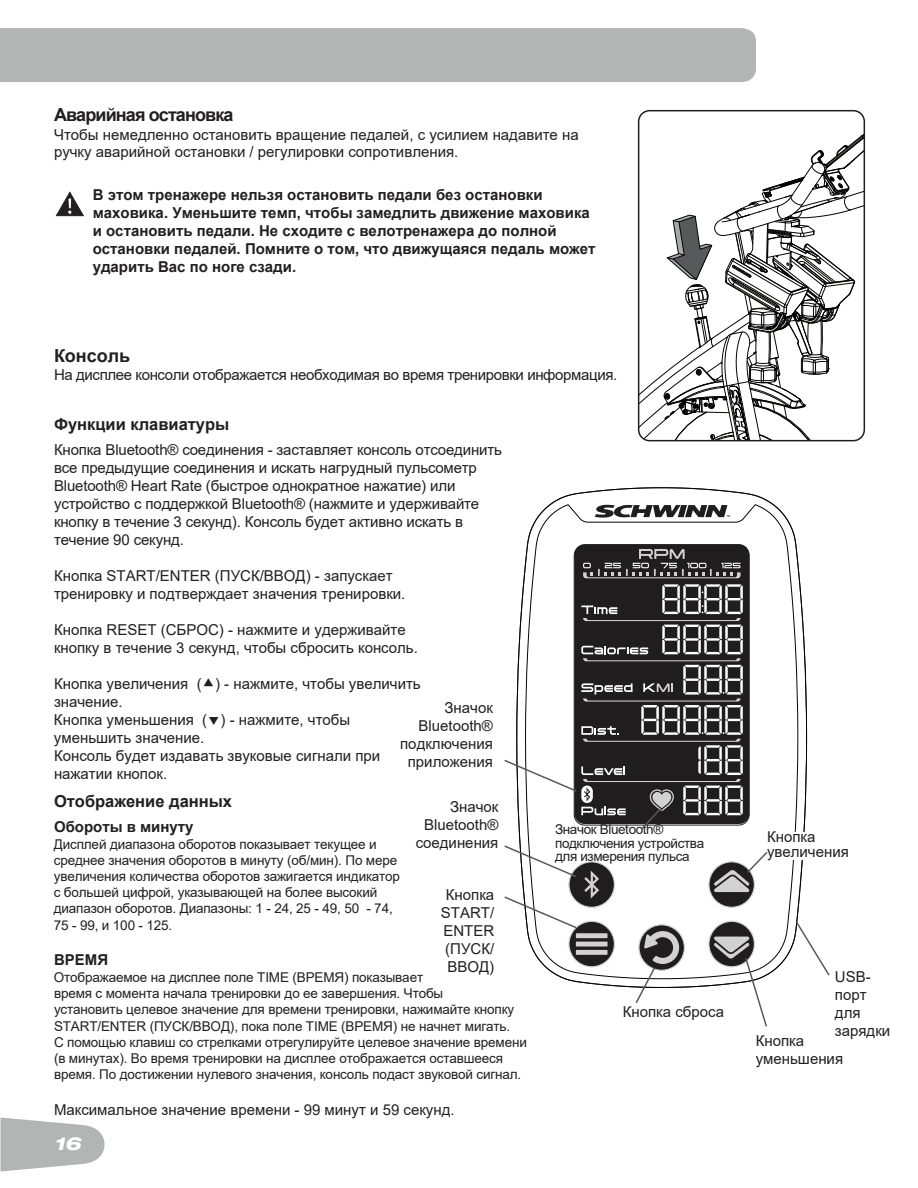
<style>
.page{position:relative;width:918px;height:1188px;background:#fff}
.page>*{position:absolute;margin:0;border:0;box-sizing:border-box;transform-origin:0 0}
.t1{font:700 18px "Arial";letter-spacing:-.05em;color:#231f20}
.t2{font:700 18px "Arial";color:#231f20}
.t3{font:italic 800 expanded 18px "Helvetica Neue";color:#fff}
.t4{font:700 16.5px "Arial";color:#231f20}
.t5{font:15px/18px "Arial";color:#231f20}
.t6{font:700 15px/18px "Arial";color:#231f20}
.t7{font:15px "Arial";letter-spacing:-.025em;color:#231f20}
.t8{font:700 15px "Arial";color:#231f20}
.t9{font:13.5px/16.2px "Arial";letter-spacing:-.01em;color:#231f20}
.t10{font:13.5px/13.5px "Arial";letter-spacing:-.03em;color:#231f20}
.t11{font:4.05px "Arial";color:#040503}
</style>
<div class="page">
<div style="left:0;top:28px;width:756px;height:54px;background:#b3b4b4"></div>
<svg style="left:0;top:1118px;width:105px;height:54px"></svg>
<svg style="left:518px;top:487px;width:143px;height:501px"></svg>
<svg style="left:661px;top:487px;width:146px;height:501px"></svg>
<svg style="left:525px;top:504px;width:273px;height:475px"></svg>
<div style="left:574px;top:544px;width:175px;height:280px;background:#201d1e;border-radius:11px"></div>
<svg style="left:583px;top:549px;width:158px;height:29px"></svg>
<svg style="left:595px;top:504px;width:134px;height:15px"></svg>
<svg style="left:504px;top:844px;width:111px;height:123px"></svg>
<svg style="left:708px;top:921px;width:60px;height:106px"></svg>
<svg style="left:634px;top:924px;width:51px;height:79px"></svg>
<svg style="left:504px;top:584px;width:239px;height:247px"></svg>
<svg style="left:708px;top:850px;width:61px;height:58px"></svg>
<div style="left:782px;top:832px;width:46px;height:28px;background:#fff;border-radius:12px"></div>
<svg style="left:640px;top:134px;width:223px;height:308px"></svg>
<div style="left:638px;top:110px;width:227px;height:331px;border:1px solid #201d1e;border-radius:11px"></div>
<svg style="left:56px;top:192px;width:28px;height:24px"></svg>
<svg style="left:795px;top:920px;width:35px;height:57px"></svg>
<p class="t1" style="left:54px;top:102px;width:181px">Аварийная остановка</p>
<p class="t5" style="left:54px;top:126px;width:526px;line-height:17.4px">Чтобы немедленно остановить вращение педалей, с усилием надавите на ручку аварийной остановки / регулировки сопротивления.</p>
<p class="t6" style="left:93px;top:186px;width:504px">В этом тренажере нельзя остановить педали без остановки маховика. Уменьшите темп, чтобы замедлить движение маховика и остановить педали. Не сходите с велотренажера до полной остановки педалей. Помните о том, что движущаяся педаль может ударить Вас по ноге сзади.</p>
<p class="t2" style="left:54px;top:343px;width:78px">Консоль</p>
<p class="t7" style="left:54px;top:365px;width:565px">На дисплее консоли отображается необходимая во время тренировки информация.</p>
<p class="t4" style="left:54px;top:412px;width:177px">Функции клавиатуры</p>
<p class="t5" style="left:54px;top:440px;width:449px">Кнопка Bluetooth® соединения - заставляет консоль отсоединить все предыдущие соединения и искать нагрудный пульсометр Bluetooth® Heart Rate (быстрое однократное нажатие) или устройство с поддержкой Bluetooth® (нажмите и удерживайте кнопку в течение 3 секунд). Консоль будет активно искать в течение 90 секунд.</p>
<p class="t5" style="left:54px;top:566px;width:353px">Кнопка START/ENTER (ПУСК/ВВОД) - запускает тренировку и подтверждает значения тренировки.</p>
<p class="t5" style="left:54px;top:620px;width:365px">Кнопка RESET (СБРОС) - нажмите и удерживайте кнопку в течение 3 секунд, чтобы сбросить консоль.</p>
<p class="t5" style="left:54px;top:674px;width:368px">Кнопка увеличения ( ) - нажмите, чтобы увеличить значение.<br>Кнопка уменьшения ( ) - нажмите, чтобы уменьшить значение.<br>Консоль будет издавать звуковые сигнали при нажатии кнопок.</p>
<p class="t4" style="left:54px;top:790px;width:180px">Отображение данных</p>
<p class="t8" style="left:54px;top:816px;width:141px">Обороты в минуту</p>
<p class="t9" style="left:54px;top:836px;width:348px">Дисплей диапазона оборотов показывает текущее и среднее значения оборотов в минуту (об/мин). По мере увеличения количества оборотов зажигается индикатор с большей цифрой, указывающей на более высокий диапазон оборотов. Диапазоны: 1 - 24, 25 - 49, 50 - 74, 75 - 99, и 100 - 125.</p>
<p class="t8" style="left:54px;top:949px;width:56px">ВРЕМЯ</p>
<p class="t9" style="left:54px;top:969px;width:475px">Отображаемое на дисплее поле TIME (ВРЕМЯ) показывает<br>время с момента начала тренировки до ее завершения. Чтобы<br>установить целевое значение для времени тренировки, нажимайте кнопку START/ENTER (ПУСК/ВВОД), пока поле TIME (ВРЕМЯ) не начнет мигать.<br>С помощью клавиш со стрелками отрегулируйте целевое значение времени (в минутах). Во время тренировки на дисплее отображается оставшееся время. По достижении нулевого значения, консоль подаст звуковой сигнал.</p>
<p class="t5" style="left:54px;top:1101px;width:402px">Максимальное значение времени - 99 минут и 59 секунд.</p>
<p class="t5" style="left:400px;top:699px;width:94px;text-align:right">Значок<br>Bluetooth® подключения приложения</p>
<p class="t5" style="left:416px;top:797px;width:84px;text-align:right">Значок<br>Bluetooth® соединения</p>
<p class="t5" style="left:441px;top:886px;width:55px;text-align:center">Кнопка<br>START/<br>ENTER (ПУСК/<br>ВВОД)</p>
<p class="t3" style="left:54px;top:1132px;width:28px">16</p>
<p class="t11" style="left:726px;top:514px;width:6px">™</p>
<p class="t10" style="left:555px;top:823px;width:151px">Значок Bluetooth® подключения устройства для измерения пульса</p>
<p class="t5" style="left:767px;top:829px;width:83px;line-height:15px">Кнопка увеличения</p>
<p class="t5" style="left:623px;top:1002px;width:103px">Кнопка сброса</p>
<p class="t5" style="left:835px;top:968px;width:57px">USB&shy;порт для зарядки</p>
<p class="t5" style="left:756px;top:1031px;width:89px">Кнопка уменьшения</p>
</div>
